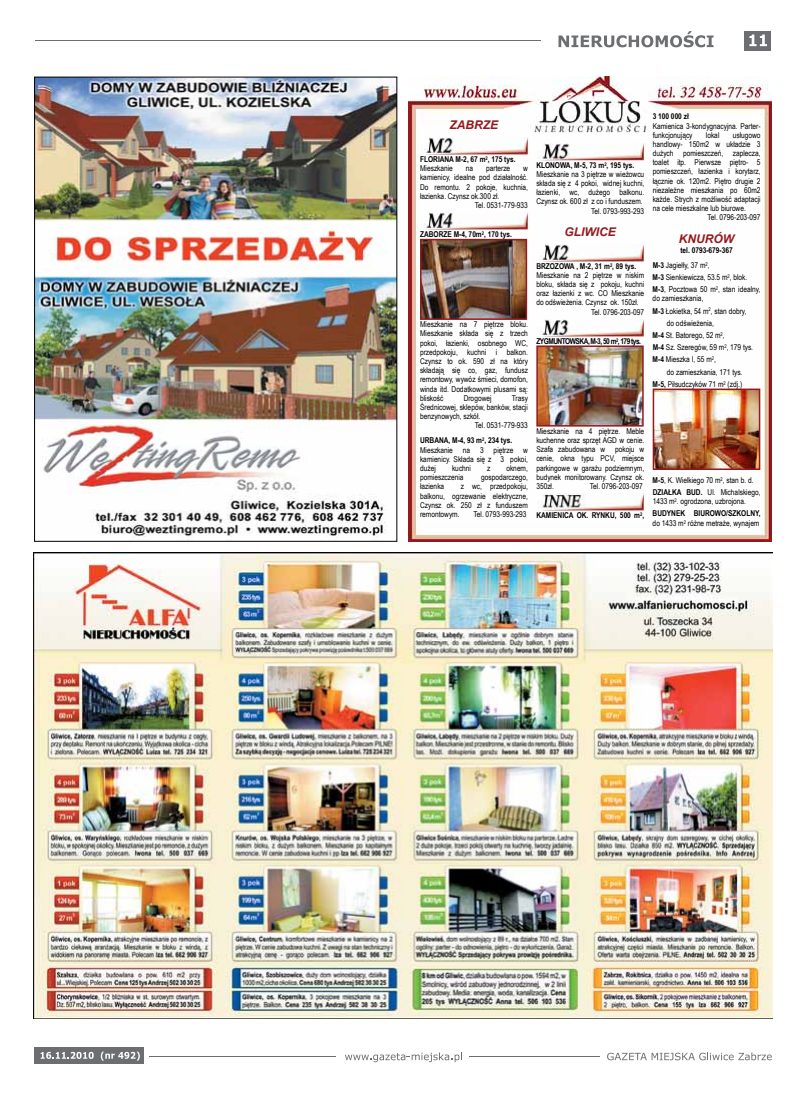
<style>
.page{position:relative;width:806px;height:1095px;background:#fff}
.page>*{position:absolute;margin:0;border:0;box-sizing:border-box;transform-origin:0 0}
.t1{font:italic 700 12px "Arial";color:#95191e}
.t2{font:8px/9.2px "Arial Narrow";letter-spacing:-.005em;color:#000}
.t3{font:700 8px/9.1px "Arial Narrow";letter-spacing:-.01em;color:#000}
.t4{font:700 8px "Arial Narrow";letter-spacing:-.07em;color:#000}
.s1{font-weight:400}
.s2{font-weight:700}
</style>
<div class="page">
<div style="left:743px;top:31px;width:27px;height:19px;background:#6d6e71"></div>
<hr style="left:35px;top:41px;width:505px;height:1px;background:#6d6e71">
<svg style="left:749px;top:34px;width:17px;height:12px"></svg>
<svg style="left:558px;top:31px;width:155px;height:16px"></svg>
<div style="left:35px;top:1047px;width:109px;height:16px;background:#6d6e71"></div>
<svg style="left:41px;top:1051px;width:53px;height:7px"></svg>
<svg style="left:101px;top:1051px;width:39px;height:9px"></svg>
<svg style="left:345px;top:1052px;width:115px;height:9px"></svg>
<svg style="left:607px;top:1052px;width:164px;height:8px"></svg>
<hr style="left:149px;top:1056px;width:187px;height:1px;background:#6d6e71">
<hr style="left:469px;top:1056px;width:130px;height:1px;background:#6d6e71">
<img style="left:36px;top:79px;width:359px;height:460px">
<img style="left:33px;top:552px;width:739px;height:466px">
<img style="left:408px;top:77px;width:363px;height:465px">
<img style="left:421px;top:138px;width:108px;height:17px">
<img style="left:421px;top:213px;width:108px;height:16px">
<img style="left:423px;top:242px;width:101px;height:75px">
<div style="left:420px;top:239px;width:107px;height:81px;border:2px solid #95191e"></div>
<img style="left:537px;top:143px;width:108px;height:17px">
<img style="left:537px;top:244px;width:108px;height:17px">
<img style="left:537px;top:319px;width:108px;height:17px">
<img style="left:539px;top:348px;width:101px;height:75px">
<div style="left:536px;top:345px;width:107px;height:81px;border:2px solid #95191e"></div>
<img style="left:537px;top:493px;width:108px;height:17px">
<img style="left:655px;top:391px;width:101px;height:75px">
<div style="left:652px;top:388px;width:107px;height:81px;border:2px solid #95191e"></div>
<h1 class="t1" style="left:449px;top:117px;width:50px">ZABRZE</h1>
<p class="t3" style="left:420px;top:154px;width:97px">FLORIANA M-2, 67 m<sup>2</sup>, 175 tys.<br><span class="s1">Mieszkanie</span></p>
<p class="t2" style="left:465px;top:163px;width:9px">na</p>
<p class="t2" style="left:486px;top:163px;width:26px">parterze</p>
<p class="t2" style="left:523px;top:163px;width:6px">w</p>
<p class="t2" style="left:420px;top:173px;width:109px">kamienicy, idealne pod działalność.</p>
<p class="t2" style="left:420px;top:182px;width:109px">Do remontu. 2 pokoje, kuchnia,</p>
<p class="t2" style="left:420px;top:191px;width:81px">łazienka. Czynsz ok.300 zł.</p>
<p class="t2" style="left:474px;top:200px;width:54px">Tel. 0531-779-933</p>
<p class="t3" style="left:420px;top:229px;width:93px">ZABORZE M-4, 70m<sup>2</sup>, 170 tys.</p>
<p class="t2" style="left:420px;top:319px;width:109px;text-align:justify">Mieszkanie na 7 piętrze bloku.<br>Mieszkanie składa się z trzech pokoi, łazienki, osobnego WC, przedpokoju, kuchni i balkon.<br>Czynsz to ok. 590 zł na który składają się co, gaz, fundusz remontowy, wywóz śmieci, domofon, winda itd. Dodatkowymi plusami są: bliskość</p>
<p class="t2" style="left:463px;top:393px;width:29px">Drogowej</p>
<p class="t2" style="left:511px;top:393px;width:18px">Trasy</p>
<p class="t2" style="left:420px;top:402px;width:109px">Średnicowej, sklepów, banków, stacji</p>
<p class="t2" style="left:420px;top:411px;width:62px">benzynowych, szkół.</p>
<p class="t2" style="left:474px;top:420px;width:54px">Tel. 0531-779-933</p>
<p class="t2" style="left:420px;top:435px;width:109px"><span class="s2">URBANA, M-4, 93 m</span><sup>2</sup><span class="s2">, 234 tys.<br></span>Mieszkanie na 3 piętrze w kamienicy. Składa się z 3 pokoi, dużej</p>
<p class="t2" style="left:451px;top:463px;width:20px">kuchni</p>
<p class="t2" style="left:487px;top:463px;width:5px">z</p>
<p class="t2" style="left:506px;top:463px;width:23px">oknem,</p>
<p class="t2" style="left:420px;top:472px;width:45px">pomieszczenia</p>
<p class="t2" style="left:481px;top:472px;width:48px">gospodarczego,</p>
<p class="t2" style="left:420px;top:481px;width:26px">łazienka</p>
<p class="t2" style="left:420px;top:481px;width:109px;text-align:justify;text-indent:41px">z wc, przedpokoju, balkonu, ogrzewanie elektryczne, Czynsz ok. 250 zł z funduszem remontowym.</p>
<p class="t2" style="left:473px;top:509px;width:54px">Tel. 0793-993-293</p>
<p class="t3" style="left:536px;top:160px;width:99px">KLONOWA, M-5, 73 m<sup>2</sup>, 195 tys.</p>
<p class="t2" style="left:536px;top:169px;width:109px">Mieszkanie na 3 piętrze w wieżowcu</p>
<p class="t2" style="left:536px;top:178px;width:109px">składa się z 4 pokoi, widnej kuchni,</p>
<p class="t2" style="left:536px;top:187px;width:109px">łazienki, wc, dużego balkonu.</p>
<p class="t2" style="left:536px;top:197px;width:108px">Czynsz ok. 600 zł z co i funduszem.</p>
<p class="t2" style="left:590px;top:206px;width:54px">Tel. 0793-993-293</p>
<h1 class="t1" style="left:564px;top:223px;width:53px">GLIWICE</h1>
<p class="t3" style="left:536px;top:261px;width:101px">BRZOZOWA , M-2, 31 m<sup>2</sup>, 89 tys.</p>
<p class="t2" style="left:536px;top:270px;width:109px">Mieszkanie na 2 piętrze w niskim</p>
<p class="t2" style="left:536px;top:279px;width:109px">bloku, składa się z pokoju, kuchni</p>
<p class="t2" style="left:536px;top:288px;width:109px">oraz łazienki z wc. CO Mieszkanie</p>
<p class="t2" style="left:536px;top:297px;width:104px">do odświeżenia. Czynsz ok. 150zł.</p>
<p class="t2" style="left:590px;top:307px;width:54px">Tel. 0796-203-097</p>
<p class="t4" style="left:536px;top:335px;width:106px">ZYGMUNTOWSKA, M-3, 50 m<sup>2</sup>, 179 tys.</p>
<p class="t2" style="left:536px;top:426px;width:109px;text-align:justify">Mieszkanie na 4 piętrze. Meble kuchenne oraz sprzęt AGD w cenie.<br>Szafa zabudowana w pokoju w cenie, okna typu PCV, miejsce parkingowe w garażu podziemnym, budynek monitorowany. Czynsz ok.<br>350zł.</p>
<p class="t2" style="left:589px;top:481px;width:54px">Tel. 0796-203-097</p>
<p class="t3" style="left:536px;top:510px;width:109px">KAMIENICA OK. RYNKU, 500 m<sup>2</sup>,</p>
<p class="t3" style="left:652px;top:111px;width:38px">3 100 000 zł</p>
<p class="t2" style="left:652px;top:121px;width:109px">Kamienica 3-kondygnacyjna. Parter&shy;funkcjonujący</p>
<p class="t2" style="left:705px;top:130px;width:15px">lokal</p>
<p class="t2" style="left:732px;top:130px;width:29px">usługowo</p>
<p class="t2" style="left:652px;top:139px;width:109px">handlowy- 150m2 w układzie 3</p>
<p class="t2" style="left:652px;top:148px;width:109px">dużych pomieszczeń, zaplecza,</p>
<p class="t2" style="left:652px;top:157px;width:109px">toalet itp. Pierwsze piętro- 5</p>
<p class="t2" style="left:652px;top:167px;width:109px">pomieszczeń, łazienka i korytarz,</p>
<p class="t2" style="left:652px;top:176px;width:109px">łącznie ok. 120m2. Piętro drugie 2</p>
<p class="t2" style="left:652px;top:185px;width:109px">niezależne mieszkania po 60m2</p>
<p class="t2" style="left:652px;top:194px;width:109px">każde. Strych z możliwość adaptacji</p>
<p class="t2" style="left:652px;top:203px;width:95px">na cele mieszkalne lub biurowe.</p>
<p class="t2" style="left:707px;top:213px;width:54px">Tel. 0796-203-097</p>
<h1 class="t1" style="left:678px;top:230px;width:57px">KNURÓW</h1>
<p class="t3" style="left:652px;top:242px;width:81px;line-height:15.1px;text-indent:28px">tel. 0793-679-367<br>M-3 <span class="s1">Jagiełły, 37 m</span><sup>2</sup><span class="s1">,</span></p>
<p class="t2" style="left:652px;top:271px;width:109px;line-height:12.1px"><span class="s2">M-3</span> Sienkiewicza, 53.5 m<sup>2</sup>, blok.<br><span class="s2">M-3</span>, Pocztowa 50 m<sup>2</sup>, stan idealny,</p>
<p class="t2" style="left:652px;top:293px;width:52px">do zamieszkania,</p>
<p class="t2" style="left:652px;top:306px;width:95px"><span class="s2">M-3</span> Łokietka, 54 m<sup>2</sup>, stan dobry,</p>
<p class="t2" style="left:666px;top:318px;width:49px">do odświeżenia,</p>
<p class="t2" style="left:652px;top:330px;width:74px"><span class="s2">M-4</span> St. Batorego, 52 m<sup>2</sup>,</p>
<p class="t2" style="left:652px;top:342px;width:102px"><span class="s2">M-4</span> Sz. Szeregów, 59 m<sup>2</sup>, 179 tys.</p>
<p class="t2" style="left:652px;top:354px;width:65px"><span class="s2">M-4</span> Mieszka I, 55 m<sup>2</sup>,</p>
<p class="t2" style="left:666px;top:367px;width:77px">do zamieszkania, 171 tys.</p>
<p class="t2" style="left:652px;top:379px;width:91px"><span class="s2">M-5,</span> Piłsudczyków 71 m<sup>2</sup> (zdj.)</p>
<p class="t2" style="left:652px;top:473px;width:109px;line-height:12.1px"><span class="s2">M-5</span>, K. Wielkiego 70 m<sup>2</sup>, stan b. d.<br><span class="s2">DZIAŁKA BUD.</span> Ul. Michalskiego,</p>
<p class="t2" style="left:652px;top:495px;width:109px;line-height:12.1px">1433 m<sup>2</sup>. ogrodzona, uzbrojona.<br><span class="s2">BUDYNEK BIUROWO/SZKOLNY,</span></p>
<p class="t2" style="left:652px;top:518px;width:108px">do 1433 m<sup>2</sup> różne metraże, wynajem</p>
</div>
